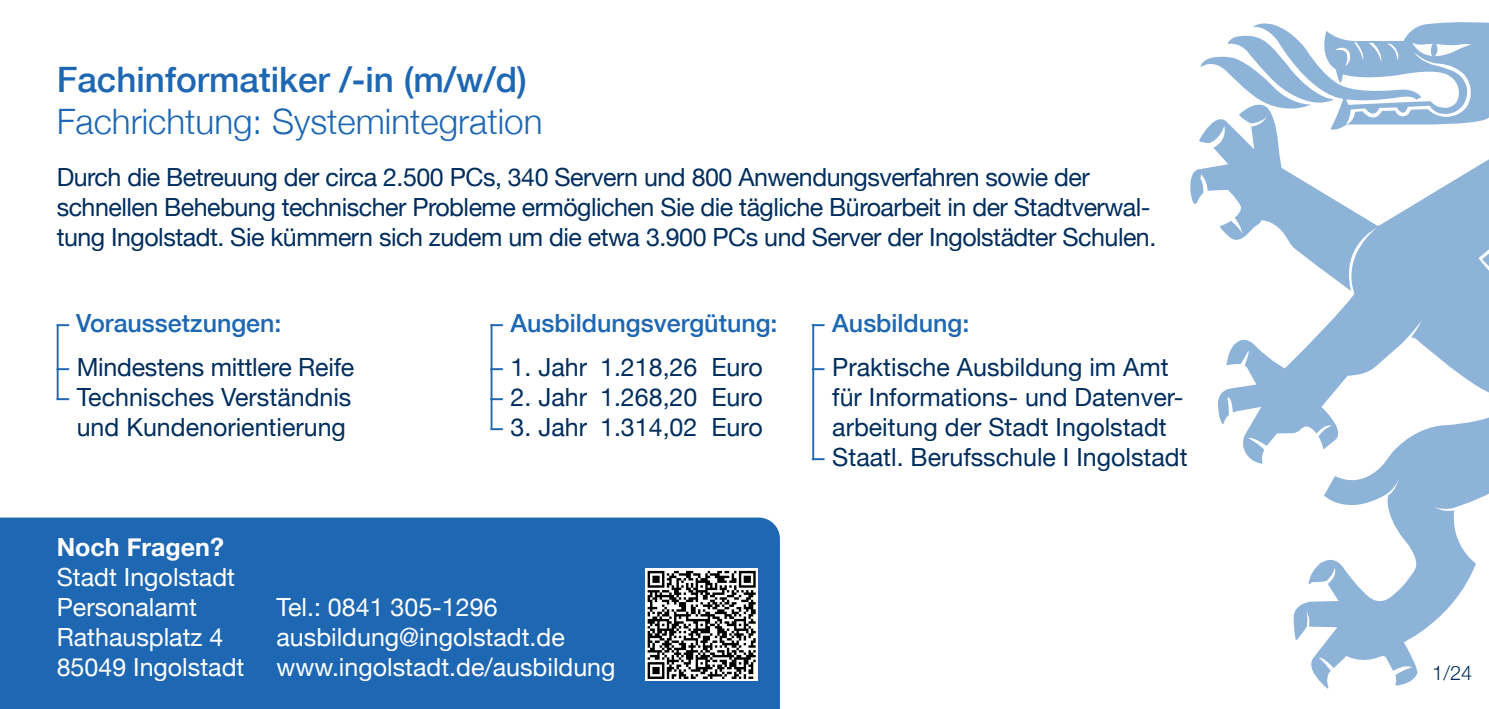
<style>
.page{position:relative;width:1489px;height:709px;background:#fff}
.page>*{position:absolute;margin:0;border:0;box-sizing:border-box;transform-origin:0 0}
.t1{font:300 35px "Helvetica Neue";color:#1e67b3}
.t2{font:500 35px "Helvetica Neue";color:#1e67b3}
.t3{font:25px/30px "Helvetica Neue";letter-spacing:-.02em;color:#002e5e}
.t4{font:25px/30px "Helvetica Neue";color:#002e5e;text-align:center}
.t5{font:25px/30px "Helvetica Neue";color:#fff}
.t6{font:500 25px "Helvetica Neue";color:#1e67b3}
.t7{font:700 25px "Helvetica Neue";color:#fff}
.t8{font:300 20px "Helvetica Neue";color:#002e5e}
.s1{font-weight:400}
.s2{color:#1e67b3}
</style>
<div class="page">
<div style="left:0;top:517px;width:780px;height:192px;background:#1e67b3"></div>
<svg style="left:1190px;top:132px;width:298px;height:332px"></svg>
<svg style="left:1200px;top:22px;width:288px;height:110px"></svg>
<svg style="left:1292px;top:404px;width:196px;height:285px"></svg>
<hr style="left:490px;top:324px;width:2px;height:104px;background:#1e67b3">
<hr style="left:812px;top:324px;width:2px;height:136px;background:#1e67b3">
<hr style="left:57px;top:325px;width:2px;height:75px;background:#1e67b3">
<svg style="left:645px;top:568px;width:113px;height:113px"></svg>
<svg style="left:647px;top:571px;width:108px;height:108px"></svg>
<h1 class="t2" style="left:57px;top:59px;width:472px">Fachinformatiker /-in (m/w/d)</h1>
<h1 class="t1" style="left:57px;top:100px;width:487px">Fachrichtung: Systemintegration</h1>
<p class="t3" style="left:57px;top:163px;width:1101px">Durch die Betreuung der circa 2.500 PCs, 340 Servern und 800 Anwendungsverfahren sowie der schnellen Behebung technischer Probleme ermöglichen Sie die tägliche Büroarbeit in der Stadtverwal&shy;tung Ingolstadt. Sie kümmern sich zudem um die etwa 3.900 PCs und Server der Ingolstädter Schulen.</p>
<p class="t6" style="left:57px;top:308px;width:226px"><span class="s1">–</span> Voraussetzungen:</p>
<p class="t3" style="left:57px;top:353px;width:299px"><span class="s2">–</span> Mindestens mittlere Reife</p>
<p class="t4" style="left:57px;top:383px;width:296px"><span class="s2">–</span> Technisches Verständnis und Kundenorientierung</p>
<p class="t6" style="left:490px;top:308px;width:288px"><span class="s1">–</span> Ausbildungsvergütung:</p>
<p class="t4" style="left:490px;top:353px;width:274px"><span class="s2">–</span> 1. Jahr 1.218,26 Euro</p>
<p class="t4" style="left:490px;top:383px;width:274px"><span class="s2">–</span> 2. Jahr 1.268,20 Euro</p>
<p class="t4" style="left:490px;top:413px;width:274px"><span class="s2">–</span> 3. Jahr 1.314,02 Euro</p>
<p class="t7" style="left:57px;top:531px;width:169px">Noch Fragen?</p>
<p class="t5" style="left:57px;top:563px;width:189px">Stadt Ingolstadt<br>Personalamt<br>Rathausplatz 4<br>85049 Ingolstadt</p>
<p class="t5" style="left:276px;top:593px;width:340px">Tel.: 0841 305-1296 ausbildung@ingolstadt.de www.ingolstadt.de/ausbildung</p>
<p class="t6" style="left:812px;top:308px;width:159px"><span class="s1">–</span> Ausbildung:</p>
<p class="t4" style="left:832px;top:353px;width:353px;text-align:left;text-indent:-20px"><span class="s2">–</span> Praktische Ausbildung im Amt für Informations- und Datenver&shy;arbeitung der Stadt Ingolstadt</p>
<p class="t4" style="left:812px;top:443px;width:377px"><span class="s2">–</span> Staatl. Berufsschule I Ingolstadt</p>
<p class="t8" style="left:1431px;top:660px;width:42px">1/24</p>
</div>
